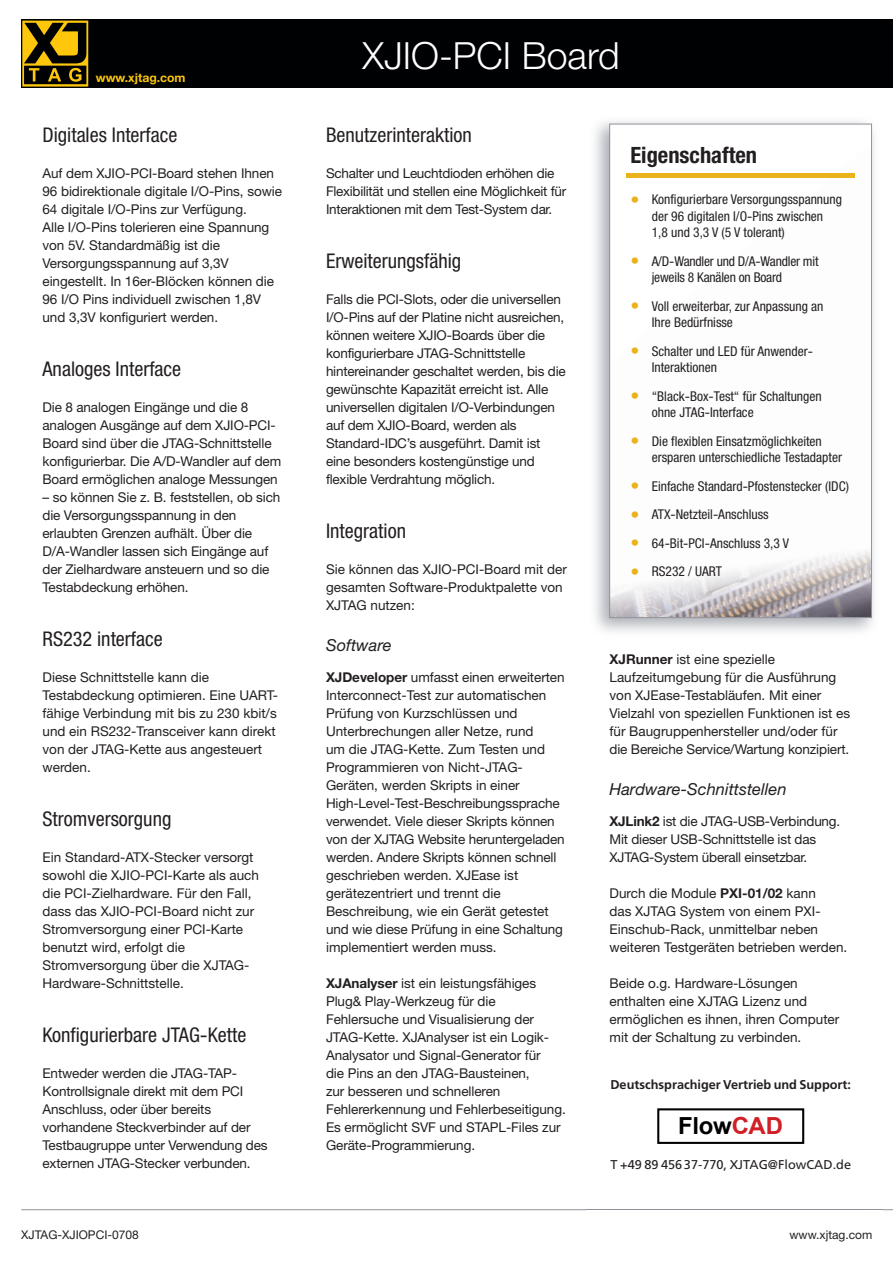
<style>
.page{position:relative;width:893px;height:1263px;background:#fff}
.page>*{position:absolute;margin:0;border:0;box-sizing:border-box;transform-origin:0 0}
.t1{font:300 37.5px "Helvetica Neue LT";color:#fff}
.t2{font:700 23.55px "Arial";letter-spacing:-.01em;color:#000001}
.t3{font:700 condensed 22.5px "Helvetica Neue";color:#231f20}
.t4{font:condensed 20.25px "Helvetica Neue";color:#231f20}
.t5{font:italic 16.5px "Helvetica Neue LT";color:#231f20}
.t6{font:13.5px/18px "Helvetica Neue LT";letter-spacing:-.005em;color:#231f20}
.t7{font:condensed 13.5px/16.5px "Helvetica Neue";color:#231f20}
.t8{font:700 12.75px "Frutiger LT Std";color:#231f20}
.t9{font:12.75px "Frutiger LT Std";color:#231f20}
.t10{font:700 12.15px "Helvetica Neue LT";color:#fec70c}
.t11{font:12px "Helvetica Neue LT";color:#231f20}
.s1{font-family:"Helvetica Neue LT";font-stretch:normal}
.s2{font-weight:700}
.s3{font-size:18px;color:#eab21b}
.s4{color:#d01f26}
</style>
<div class="page">
<div style="left:21px;top:20px;width:872px;height:68px;background:#000103"></div>
<svg style="left:22px;top:21px;width:66px;height:66px"></svg>
<img style="left:611px;top:547px;width:259px;height:69px">
<div style="left:609px;top:124px;width:263px;height:494px;border:1px solid #8f9299"></div>
<div style="left:626px;top:173px;width:229px;height:5px;background:#eab21b"></div>
<hr style="left:21px;top:1209px;width:872px;height:1px;background:#8f9299">
<div style="left:657px;top:1108px;width:147px;height:36px;border:2px solid #000001"></div>
<p class="t10" style="left:96px;top:70px;width:91px">www.xjtag.com</p>
<h3 class="t4" style="left:43px;top:123px;width:136px">Digitales Interface</h3>
<p class="t6" style="left:43px;top:164px;width:241px">Auf dem XJIO-PCI-Board stehen Ihnen 96 bidirektionale digitale I/O-Pins, sowie 64 digitale I/O-Pins zur Verfügung.<br>Alle I/O-Pins tolerieren eine Spannung von 5V. Standardmäßig ist die Versorgungsspannung auf 3,3V eingestellt. In 16er-Blöcken können die 96 I/O Pins individuell zwischen 1,8V und 3,3V konfiguriert werden.</p>
<h3 class="t4" style="left:43px;top:357px;width:140px">Analoges Interface</h3>
<p class="t6" style="left:43px;top:398px;width:240px">Die 8 analogen Eingänge und die 8 analogen Ausgänge auf dem XJIO-PCI-Board sind über die JTAG-Schnittstelle konfigurierbar. Die A/D-Wandler auf dem Board ermöglichen analoge Messungen</p>
<p class="t6" style="left:43px;top:488px;width:239px">– so können Sie z. B. feststellen, ob sich die Versorgungsspannung in den erlaubten Grenzen aufhält. Über die D/A-Wandler lassen sich Eingänge auf der Zielhardware ansteuern und so die Testabdeckung erhöhen.</p>
<h3 class="t4" style="left:43px;top:627px;width:122px">RS232 interface</h3>
<p class="t6" style="left:43px;top:668px;width:237px">Diese Schnittstelle kann die<br>Testabdeckung optimieren. Eine UART&shy;fähige Verbindung mit bis zu 230 kbit/s und ein RS232-Transceiver kann direkt von der JTAG-Kette aus angesteuert werden.</p>
<h3 class="t4" style="left:43px;top:807px;width:130px">Stromversorgung</h3>
<p class="t6" style="left:43px;top:848px;width:218px">Ein Standard-ATX-Stecker versorgt sowohl die XJIO-PCI-Karte als auch die PCI-Zielhardware. Für den Fall, dass das XJIO-PCI-Board nicht zur<br>Stromversorgung einer PCI-Karte benutzt wird, erfolgt die<br>Stromversorgung über die XJTAG-<br>Hardware-Schnittstelle.</p>
<h3 class="t4" style="left:43px;top:1023px;width:205px">Konfigurierbare JTAG<span class="s1">-</span>Kette</h3>
<p class="t6" style="left:43px;top:1064px;width:227px">Entweder werden die JTAG-TAP-Kontrollsignale direkt mit dem PCI Anschluss, oder über bereits vorhandene Steckverbinder auf der Testbaugruppe unter Verwendung des externen JTAG-Stecker verbunden.</p>
<h1 class="t1" style="left:363px;top:33px;width:259px">XJIO-PCI Board</h1>
<h3 class="t4" style="left:326px;top:123px;width:147px">Benutzerinteraktion</h3>
<p class="t6" style="left:326px;top:164px;width:242px">Schalter und Leuchtdioden erhöhen die<br>Flexibilität und stellen eine Möglichkeit für<br>Interaktionen mit dem Test-System dar.</p>
<h3 class="t4" style="left:326px;top:249px;width:137px">Erweiterungsfähig</h3>
<p class="t6" style="left:326px;top:290px;width:241px">Falls die PCI-Slots, oder die universellen I/O-Pins auf der Platine nicht ausreichen, können weitere XJIO-Boards über die konfigurierbare JTAG-Schnittstelle hintereinander geschaltet werden, bis die gewünschte Kapazität erreicht ist. Alle universellen digitalen I/O-Verbindungen auf dem XJIO-Board, werden als Standard-IDC’s ausgeführt. Damit ist eine besonders kostengünstige und flexible Verdrahtung möglich.</p>
<h3 class="t4" style="left:326px;top:519px;width:82px">Integration</h3>
<p class="t6" style="left:326px;top:560px;width:242px">Sie können das XJIO-PCI-Board mit der gesamten Software-Produktpalette von<br>XJTAG nutzen:</p>
<p class="t5" style="left:326px;top:635px;width:67px">Software</p>
<p class="t6" style="left:326px;top:668px;width:240px"><span class="s2">XJDeveloper</span> umfasst einen erweiterten Interconnect-Test zur automatischen Prüfung von Kurzschlüssen und Unterbrechungen aller Netze, rund<br>um die JTAG-Kette. Zum Testen und Programmieren von Nicht-JTAG-Geräten, werden Skripts in einer High-Level-Test-Beschreibungssprache verwendet. Viele dieser Skripts können von der XJTAG Website heruntergeladen werden. Andere Skripts können schnell geschrieben werden. XJEase ist gerätezentriert und trennt die Beschreibung, wie ein Gerät getestet und wie diese Prüfung in eine Schaltung implementiert werden muss.</p>
<p class="t6" style="left:326px;top:974px;width:241px"><span class="s2">XJAnalyser</span> ist ein leistungsfähiges Plug&amp; Play-Werkzeug für die Fehlersuche und Visualisierung der JTAG-Kette. XJAnalyser ist ein Logik-Analysator und Signal-Generator für<br>die Pins an den JTAG-Bausteinen,<br>zur besseren und schnelleren Fehlererkennung und Fehlerbeseitigung.<br>Es ermöglicht SVF und STAPL-Files zur Geräte-Programmierung.</p>
<h3 class="t3" style="left:630px;top:142px;width:128px">Eigenschaften</h3>
<p class="t7" style="left:652px;top:191px;width:192px;text-indent:-21px"><span class="s3">•</span> Konfigurierbare Versorgungsspannung der 96 digitalen I/O<span class="s1">-</span>Pins zwischen<br>1,8 und 3,3 V (5 V tolerant)</p>
<p class="t7" style="left:652px;top:252px;width:168px;text-indent:-21px"><span class="s3">•</span> A/D<span class="s1">-</span>Wandler und D/A<span class="s1">-</span>Wandler mit jeweils 8 Kanälen on Board</p>
<p class="t7" style="left:652px;top:297px;width:173px;text-indent:-21px"><span class="s3">•</span> Voll erweiterbar, zur Anpassung an<br>Ihre Bedürfnisse</p>
<p class="t7" style="left:652px;top:342px;width:163px;text-indent:-21px"><span class="s3">•</span> Schalter und LED für Anwender<span class="s1">-<br></span>Interaktionen</p>
<p class="t7" style="left:652px;top:387px;width:171px;text-indent:-21px"><span class="s3">•</span> “Black<span class="s1">-</span>Box<span class="s1">-</span>Test“ für Schaltungen ohne JTAG<span class="s1">-</span>Interface</p>
<p class="t7" style="left:652px;top:432px;width:192px;text-indent:-21px"><span class="s3">•</span> Die flexiblen Einsatzmöglichkeiten ersparen unterschiedliche Testadapter</p>
<p class="t7" style="left:630px;top:477px;width:220px"><span class="s3">•</span> Einfache Standard<span class="s1">-</span>Pfostenstecker (IDC)</p>
<p class="t7" style="left:630px;top:506px;width:140px"><span class="s3">•</span> ATX<span class="s1">-</span>Netzteil<span class="s1">-</span>Anschluss</p>
<p class="t7" style="left:630px;top:534px;width:160px"><span class="s3">•</span> 64<span class="s1">-</span>Bit<span class="s1">-</span>PCI<span class="s1">-</span>Anschluss 3,3 V</p>
<p class="t7" style="left:630px;top:563px;width:93px"><span class="s3">•</span> RS232 / UART</p>
<p class="t6" style="left:609px;top:650px;width:242px"><span class="s2">XJRunner</span> ist eine spezielle Laufzeitumgebung für die Ausführung von XJEase-Testabläufen. Mit einer Vielzahl von speziellen Funktionen ist es für Baugruppenhersteller und/oder für die Bereiche Service/Wartung konzipiert.</p>
<p class="t5" style="left:609px;top:779px;width:179px">Hardware-Schnittstellen</p>
<p class="t6" style="left:609px;top:812px;width:232px"><span class="s2">XJLink2</span> ist die JTAG-USB-Verbindung.<br>Mit dieser USB-Schnittstelle ist das<br>XJTAG-System überall einsetzbar.</p>
<p class="t6" style="left:609px;top:884px;width:239px">Durch die Module <span class="s2">PXI-01/02</span> kann<br>das XJTAG System von einem PXI-Einschub-Rack, unmittelbar neben weiteren Testgeräten betrieben werden.</p>
<p class="t6" style="left:609px;top:974px;width:231px">Beide o.g. Hardware-Lösungen enthalten eine XJTAG Lizenz und ermöglichen es ihnen, ihren Computer mit der Schaltung zu verbinden.</p>
<p class="t8" style="left:610px;top:1077px;width:242px">Deutschsprachiger Vertrieb und Support:</p>
<h2 class="t2" style="left:678px;top:1110px;width:106px">Flow<span class="s4">CAD</span></h2>
<p class="t9" style="left:610px;top:1157px;width:242px">T +49 89 45637-770, XJTAG@FlowCAD.de</p>
<p class="t11" style="left:21px;top:1227px;width:119px">XJTAG-XJIOPCI-0708</p>
<p class="t11" style="left:789px;top:1227px;width:84px">www.xjtag.com</p>
</div>
